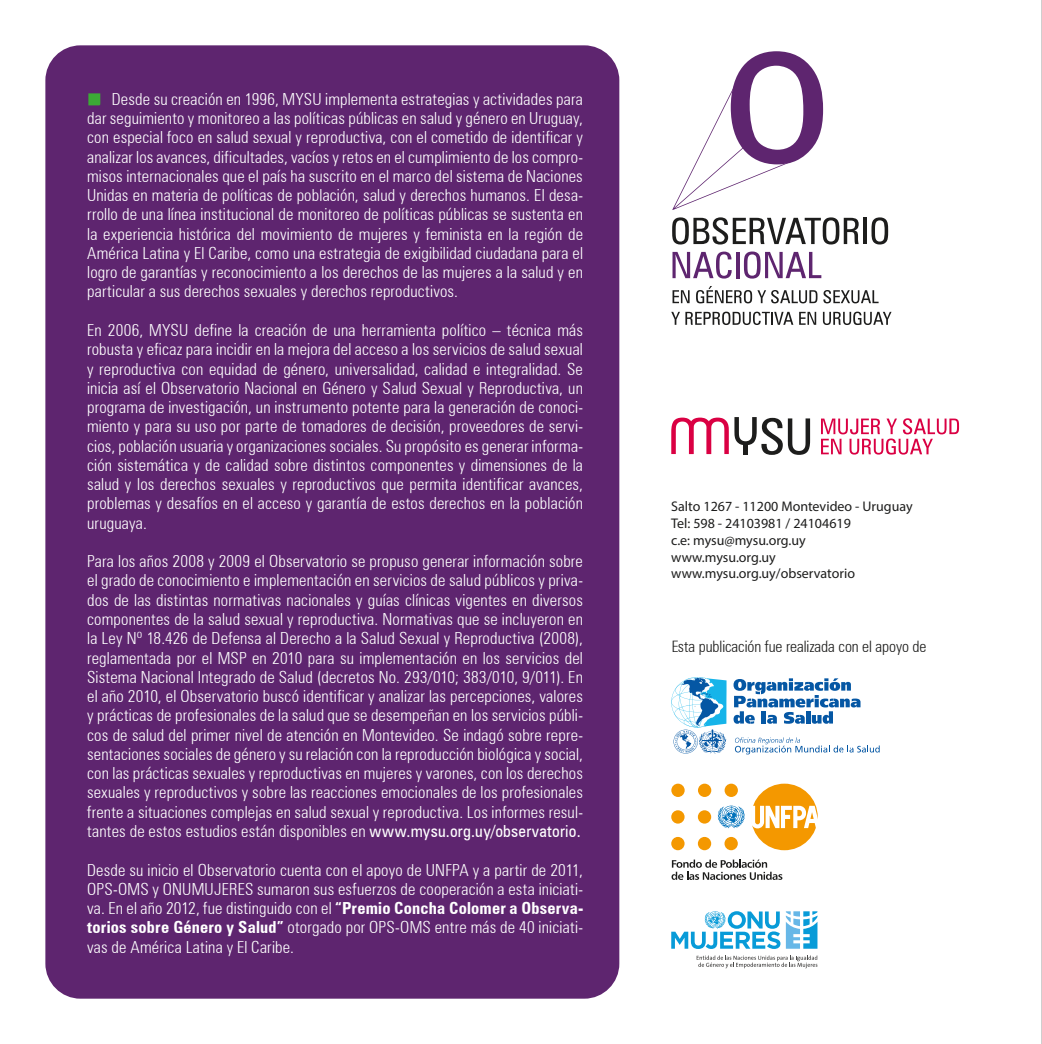
<style>
.page{position:relative;width:1042px;height:1044px;background:#fff}
.page>*{position:absolute;margin:0;border:0;box-sizing:border-box;transform-origin:0 0}
.t1{font:300 condensed 16.62px/19.2px "Zurich BT";letter-spacing:.01em;color:#fff;text-align:justify}
.t2{font:300 condensed 15.75px "Zurich BT";letter-spacing:-.005em;color:#1d1d1c}
.t3{font:14px/16.8px "Myriad Pro";color:#1d1d1c}
.s1{font-weight:400}
.s2{font-weight:700}
</style>
<div class="page">
<svg style="left:672px;top:217px;width:186px;height:27px"></svg>
<hr style="left:863px;top:218px;width:4px;height:26px;background:#1d1d1c">
<svg style="left:871px;top:217px;width:17px;height:27px"></svg>
<svg style="left:672px;top:251px;width:59px;height:27px"></svg>
<hr style="left:736px;top:252px;width:3px;height:26px;background:#5e256f">
<svg style="left:744px;top:251px;width:77px;height:27px"></svg>
<svg style="left:672px;top:290px;width:17px;height:13px"></svg>
<svg style="left:696px;top:286px;width:121px;height:17px"></svg>
<svg style="left:823px;top:290px;width:55px;height:13px"></svg>
<svg style="left:671px;top:311px;width:122px;height:14px"></svg>
<svg style="left:799px;top:312px;width:17px;height:13px"></svg>
<svg style="left:823px;top:311px;width:68px;height:14px"></svg>
<svg style="left:672px;top:51px;width:151px;height:159px"></svg>
<div style="left:45px;top:45px;width:574px;height:953px;background:#5e256f;border-radius:35px"></div>
<svg style="left:671px;top:417px;width:139px;height:37px"></svg>
<svg style="left:821px;top:418px;width:138px;height:36px"></svg>
<svg style="left:671px;top:859px;width:111px;height:20px"></svg>
<div style="left:671px;top:783px;width:13px;height:13px;background:#f49800;border-radius:50%"></div>
<div style="left:698px;top:783px;width:13px;height:13px;background:#f49800;border-radius:50%"></div>
<div style="left:724px;top:783px;width:14px;height:13px;background:#f49800;border-radius:50%"></div>
<div style="left:671px;top:810px;width:13px;height:13px;background:#f49800;border-radius:50%"></div>
<div style="left:698px;top:810px;width:13px;height:13px;background:#f49800;border-radius:50%"></div>
<div style="left:671px;top:836px;width:13px;height:13px;background:#f49800;border-radius:50%"></div>
<div style="left:698px;top:836px;width:13px;height:13px;background:#f49800;border-radius:50%"></div>
<div style="left:724px;top:836px;width:14px;height:13px;background:#f49800;border-radius:50%"></div>
<svg style="left:718px;top:805px;width:27px;height:23px"></svg>
<div style="left:751px;top:783px;width:67px;height:66px;background:#f49800;border-radius:50%"></div>
<svg style="left:751px;top:805px;width:67px;height:23px"></svg>
<svg style="left:696px;top:955px;width:121px;height:12px"></svg>
<svg style="left:671px;top:911px;width:109px;height:37px"></svg>
<svg style="left:786px;top:911px;width:31px;height:37px"></svg>
<svg style="left:671px;top:677px;width:55px;height:77px"></svg>
<svg style="left:733px;top:678px;width:127px;height:45px"></svg>
<svg style="left:735px;top:737px;width:144px;height:17px"></svg>
<svg style="left:88px;top:93px;width:12px;height:12px"></svg>
<p class="t1" style="left:87px;top:89px;width:497px;text-indent:25px">Desde su creación en 1996, MYSU implementa estrategias y actividades para dar seguimiento y monitoreo a las políticas públicas en salud y género en Uruguay, con especial foco en salud sexual y reproductiva, con el cometido de identificar y analizar los avances, dificultades, vacíos y retos en el cumplimiento de los compro&shy;misos internacionales que el país ha suscrito en el marco del sistema de Naciones Unidas en materia de políticas de población, salud y derechos humanos. El desa&shy;rrollo de una línea institucional de monitoreo de políticas públicas se sustenta en la experiencia histórica del movimiento de mujeres y feminista en la región de América Latina y El Caribe, como una estrategia de exigibilidad ciudadana para el logro de garantías y reconocimiento a los derechos de las mujeres a la salud y en particular a sus derechos sexuales y derechos reproductivos.</p>
<p class="t1" style="left:87px;top:320px;width:497px">En 2006, MYSU define la creación de una herramienta político – técnica más robusta y eficaz para incidir en la mejora del acceso a los servicios de salud sexual y reproductiva con equidad de género, universalidad, calidad e integralidad. Se inicia así el Observatorio Nacional en Género y Salud Sexual y Reproductiva, un programa de investigación, un instrumento potente para la generación de conoci&shy;miento y para su uso por parte de tomadores de decisión, proveedores de servi&shy;cios, población usuaria y organizaciones sociales. Su propósito es generar informa&shy;ción sistemática y de calidad sobre distintos componentes y dimensiones de la salud y los derechos sexuales y reproductivos que permita identificar avances, problemas y desafíos en el acceso y garantía de estos derechos en la población uruguaya.</p>
<p class="t1" style="left:87px;top:551px;width:497px">Para los años 2008 y 2009 el Observatorio se propuso generar información sobre el grado de conocimiento e implementación en servicios de salud públicos y priva&shy;dos de las distintas normativas nacionales y guías clínicas vigentes en diversos componentes de la salud sexual y reproductiva. Normativas que se incluyeron en la Ley Nº 18.426 de Defensa al Derecho a la Salud Sexual y Reproductiva (2008), reglamentada por el MSP en 2010 para su implementación en los servicios del Sistema Nacional Integrado de Salud (decretos No. 293/010; 383/010, 9/011). En el año 2010, el Observatorio buscó identificar y analizar las percepciones, valores y prácticas de profesionales de la salud que se desempeñan en los servicios públi&shy;cos de salud del primer nivel de atención en Montevideo. Se indagó sobre repre&shy;sentaciones sociales de género y su relación con la reproducción biológica y social, con las prácticas sexuales y reproductivas en mujeres y varones, con los derechos sexuales y reproductivos y sobre las reacciones emocionales de los profesionales frente a situaciones complejas en salud sexual y reproductiva. Los informes resul&shy;tantes de estos estudios están disponibles en <span class="s1">www.mysu.org.uy/observatorio.</span></p>
<p class="t1" style="left:87px;top:859px;width:497px">Desde su inicio el Observatorio cuenta con el apoyo de UNFPA y a partir de 2011, OPS-OMS y ONUMUJERES sumaron sus esfuerzos de cooperación a esta iniciati&shy;va. En el año 2012, fue distinguido con el <span class="s2">“Premio Concha Colomer a Observa&shy;torios sobre Género y Salud”</span> otorgado por OPS-OMS entre más de 40 iniciati&shy;vas de América Latina y El Caribe.</p>
<p class="t3" style="left:671px;top:497px;width:243px">Salto 1267 - 11200 Montevideo - Uruguay<br>Tel: 598 - 24103981 / 24104619<br>c.e: mysu@mysu.org.uy www.mysu.org.uy www.mysu.org.uy/observatorio</p>
<p class="t2" style="left:671px;top:636px;width:257px">Esta publicación fue realizada con el apoyo de</p>
</div>
